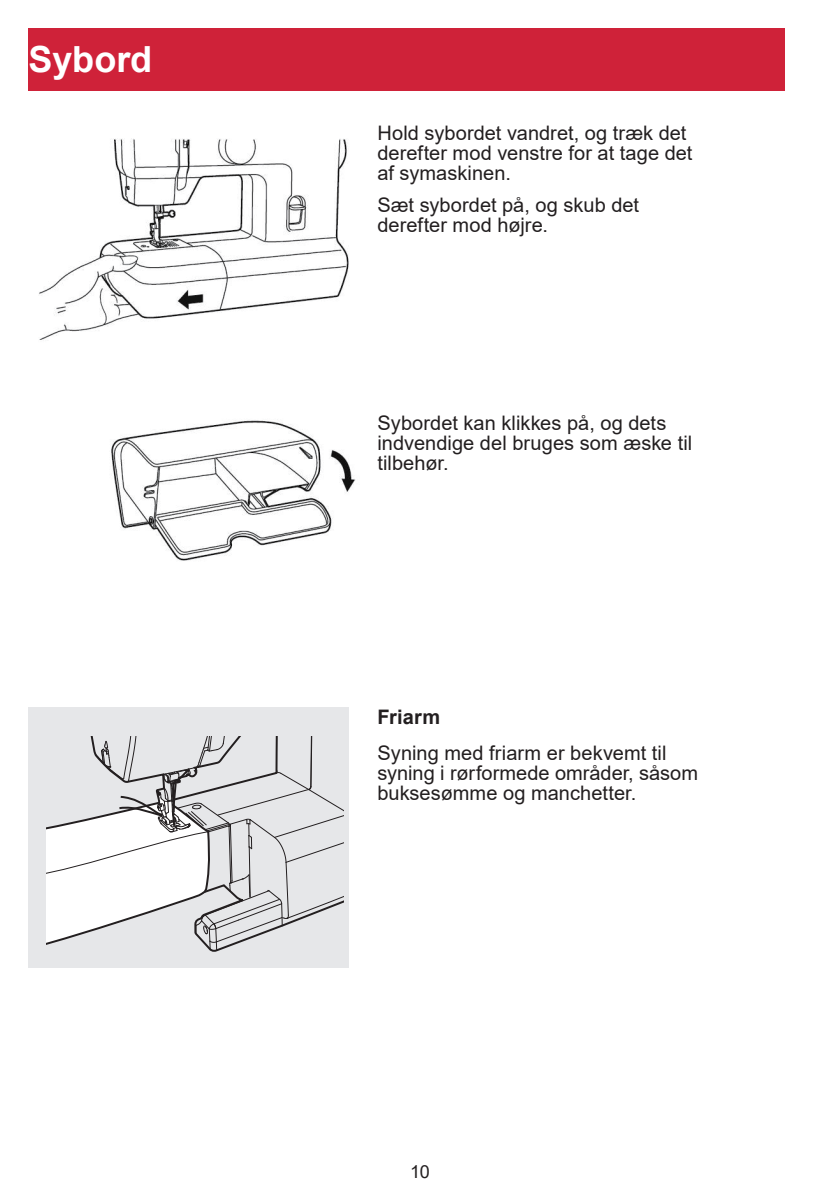
<style>
.page{position:relative;width:840px;height:1191px;background:#fff}
.page>*{position:absolute;margin:0;border:0;box-sizing:border-box;transform-origin:0 0}
.t1{font:700 36px "Arial";color:#fff}
.t2{font:20px/20px "Arial";color:#231f20}
.t3{font:700 20px "Arial";letter-spacing:.01em;color:#231f20}
.t4{font:18px "Arial";color:#231f20}
</style>
<div class="page">
<div style="left:28px;top:28px;width:756px;height:63px;background:#cf2239"></div>
<div style="left:28px;top:707px;width:321px;height:260px;background:#e6e7e9"></div>
<svg style="left:47px;top:736px;width:296px;height:216px"></svg>
<img style="left:39px;top:138px;width:317px;height:423px">
<div style="left:51px;top:349px;width:41px;height:50px;background:#fff"></div>
<div style="left:51px;top:555px;width:41px;height:51px;background:#fff"></div>
<svg style="left:160px;top:312px;width:70px;height:25px"></svg>
<h1 class="t1" style="left:28px;top:34px;width:125px">Sybord</h1>
<p class="t2" style="left:377px;top:123px;width:316px">Hold sybordet vandret, og træk det derefter mod venstre for at tage det af symaskinen.</p>
<p class="t2" style="left:377px;top:194px;width:263px">Sæt sybordet på, og skub det derefter mod højre.</p>
<p class="t2" style="left:377px;top:413px;width:316px">Sybordet kan klikkes på, og dets indvendige del bruges som æske til tilbehør.</p>
<p class="t3" style="left:377px;top:703px;width:64px">Friarm</p>
<p class="t2" style="left:377px;top:743px;width:322px">Syning med friarm er bekvemt til syning i rørformede områder, såsom buksesømme og manchetter.</p>
<p class="t4" style="left:410px;top:1159px;width:21px">10</p>
</div>
